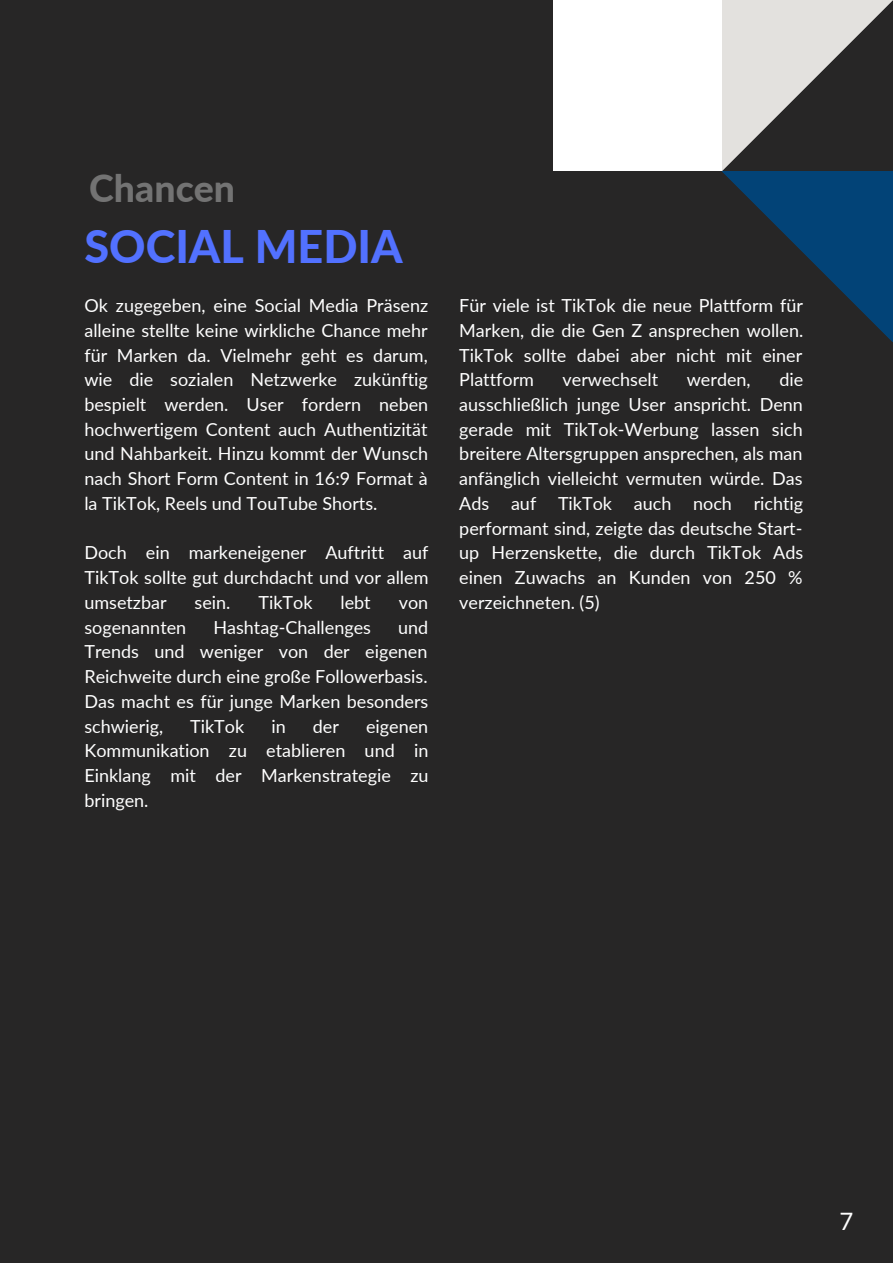
<style>
.page{position:relative;width:893px;height:1264px;background:#fff}
.page>*{position:absolute;margin:0;border:0;box-sizing:border-box;transform-origin:0 0}
.t1{font:800 45px "Lato";color:#5271ff}
.t2{font:800 37.5px "Lato";color:#737373}
.t3{font:24px "Lato";color:#fff}
.t4{font:18px/24.8px "Lato";color:#fff;text-align:justify}
</style>
<div class="page">
<div style="left:0;top:0;width:892px;height:1262px;background:#272626"></div>
<svg style="left:722px;top:0;width:170px;height:171px;fill:#e3e1de"></svg>
<svg style="left:722px;top:171px;width:170px;height:171px;fill:#034274"></svg>
<div style="left:553px;top:0;width:169px;height:171px;background:#fff"></div>
<h2 class="t2" style="left:89px;top:165px;width:147px">Chancen</h2>
<h1 class="t1" style="left:84px;top:219px;width:320px">SOCIAL MEDIA</h1>
<p class="t4" style="left:84px;top:293px;width:345px">Ok zugegeben, eine Social Media Präsenz alleine stellte keine wirkliche Chance mehr für Marken da. Vielmehr geht es darum, wie die sozialen Netzwerke zukünftig bespielt werden. User fordern neben hochwertigem Content auch Authentizität und Nahbarkeit. Hinzu kommt der Wunsch nach Short Form Content in 16:9 Format à la TikTok, Reels und TouTube Shorts.</p>
<p class="t4" style="left:84px;top:540px;width:345px">Doch ein markeneigener Auftritt auf TikTok sollte gut durchdacht und vor allem umsetzbar</p>
<p class="t4" style="left:195px;top:589px;width:37px">sein.</p>
<p class="t4" style="left:258px;top:589px;width:56px">TikTok</p>
<p class="t4" style="left:340px;top:589px;width:32px">lebt</p>
<p class="t4" style="left:398px;top:589px;width:31px">von</p>
<p class="t4" style="left:84px;top:614px;width:345px;text-indent:314px">und Trends und weniger von der eigenen Reichweite durch eine große Followerbasis.<br>Das macht es für junge Marken besonders schwierig,</p>
<p class="t4" style="left:84px;top:614px;width:103px">sogenannten</p>
<p class="t4" style="left:213px;top:614px;width:159px">Hashtag-Challenges</p>
<p class="t4" style="left:190px;top:713px;width:56px">TikTok</p>
<p class="t4" style="left:271px;top:713px;width:16px">in</p>
<p class="t4" style="left:313px;top:713px;width:28px">der</p>
<p class="t4" style="left:84px;top:713px;width:345px;text-indent:281px">eigenen Kommunikation zu etablieren und in Einklang mit der Markenstrategie zu bringen.</p>
<p class="t4" style="left:459px;top:293px;width:345px">Für viele ist TikTok die neue Plattform für Marken, die die Gen Z ansprechen wollen.<br>TikTok sollte dabei aber nicht mit einer Plattform</p>
<p class="t4" style="left:459px;top:367px;width:345px;text-indent:320px">die ausschließlich junge User anspricht. Denn gerade mit TikTok-Werbung lassen sich breitere Altersgruppen ansprechen, als man anfänglich vielleicht vermuten würde. Das Ads auf TikTok auch noch richtig performant sind, zeigte das deutsche Start&shy;up Herzenskette, die durch TikTok Ads einen Zuwachs an Kunden von 250 % verzeichneten. (5)</p>
<p class="t4" style="left:562px;top:367px;width:97px">verwechselt</p>
<p class="t4" style="left:686px;top:367px;width:65px">werden,</p>
<h3 class="t3" style="left:839px;top:1205px;width:15px">7</h3>
</div>
